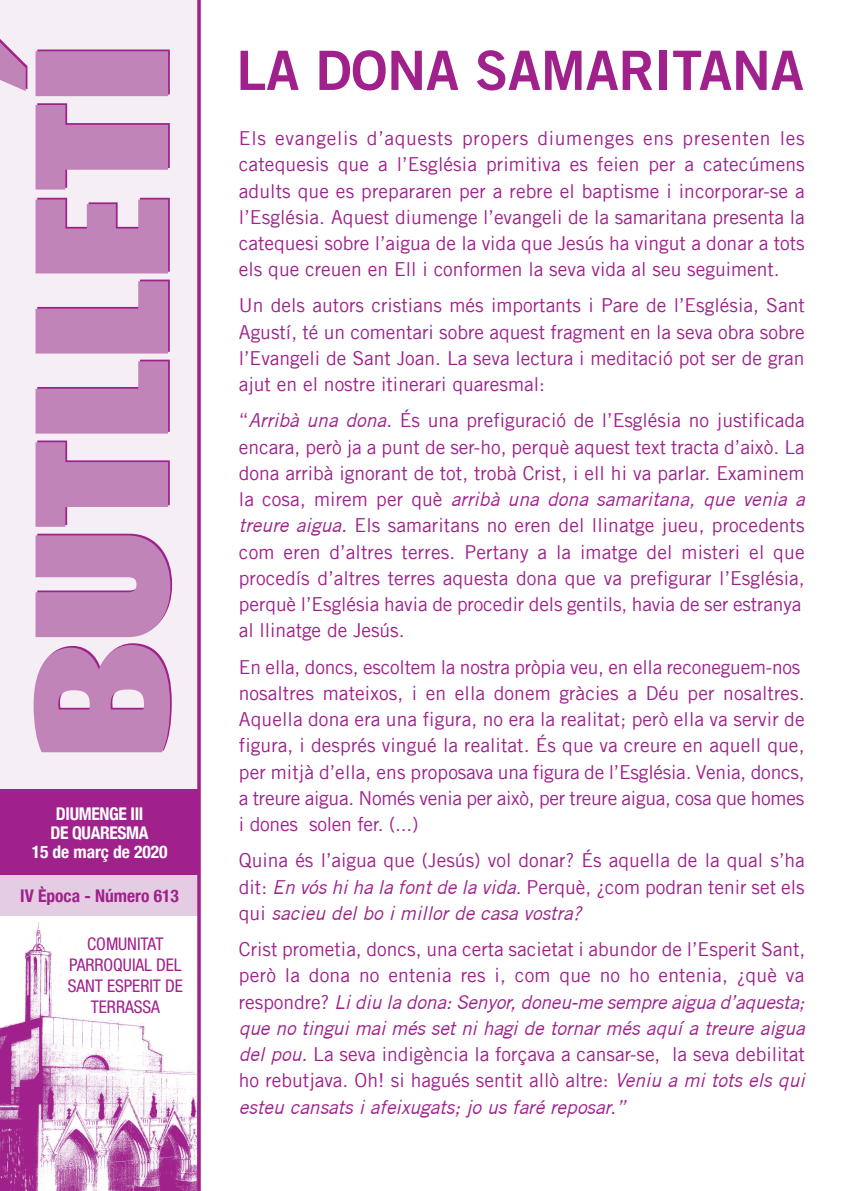
<style>
.page{position:relative;width:844px;height:1191px;background:#fff}
.page>*{position:absolute;margin:0;border:0;box-sizing:border-box;transform-origin:0 0}
.t1{font:700 54.25px "Trade Gothic No.2";letter-spacing:-.005em;color:#a0218c}
.t2{font:19.25px/26.2px "Trade Gothic LT";color:#a0218c;text-align:justify}
.t3{font:condensed 17.5px/21px "Helvetica Neue";letter-spacing:-.005em;color:#a0218c;text-align:center}
.t4{font:700 condensed 17.5px/19.2px "Helvetica Neue";letter-spacing:-.02em;color:#fff;text-align:center}
.t5{font:700 condensed 17.5px "Helvetica Neue";color:#a0218c}
.s1{font-family:"Trade Gothic";font-style:italic}
</style>
<div class="page">
<img style="left:0;top:922px;width:197px;height:269px">
<div style="left:0;top:0;width:198px;height:795px;background:#f5eef5"></div>
<div style="left:0;top:839px;width:199px;height:77px;background:#e4cde3"></div>
<div style="left:0;top:789px;width:199px;height:86px;background:#a0218c"></div>
<svg style="left:197px;top:0;width:4px;height:1191px;background:#aa3998"></svg>
<svg style="left:34px;top:643px;width:138px;height:109px"></svg>
<svg style="left:36px;top:534px;width:136px;height:103px;background:#c790bf"></svg>
<svg style="left:36px;top:440px;width:134px;height:87px"></svg>
<svg style="left:36px;top:360px;width:134px;height:73px"></svg>
<svg style="left:36px;top:279px;width:134px;height:74px"></svg>
<svg style="left:36px;top:198px;width:134px;height:75px;background:#c68dbd"></svg>
<svg style="left:36px;top:103px;width:134px;height:86px"></svg>
<svg style="left:0;top:39px;width:170px;height:57px"></svg>
<p class="t4" style="left:32px;top:803px;width:137px">DIUMENGE III<br>DE QUARESMA<br>15 de març de 2020</p>
<p class="t5" style="left:20px;top:885px;width:160px">IV Època - Número 613</p>
<p class="t3" style="left:68px;top:933px;width:116px">COMUNITAT<br>PARROQUIAL DEL<br>SANT ESPERIT DE<br>TERRASSA</p>
<p class="t1" style="left:236px;top:37px;width:569px">LA DONA SAMARITANA</p>
<p class="t2" style="left:239px;top:125px;width:567px">Els evangelis d’aquests propers diumenges ens presenten les catequesis que a l’Església primitiva es feien per a catecúmens adults que es prepararen per a rebre el baptisme i incorporar-se a l’Església. Aquest diumenge l’evangeli de la samaritana presenta la catequesi sobre l’aigua de la vida que Jesús ha vingut a donar a tots els que creuen en Ell i conformen la seva vida al seu seguiment.</p>
<p class="t2" style="left:239px;top:292px;width:567px">Un dels autors cristians més importants i Pare de l’Església, Sant Agustí, té un comentari sobre aquest fragment en la seva obra sobre l’Evangeli de Sant Joan. La seva lectura i meditació pot ser de gran ajut en el nostre itinerari quaresmal:</p>
<p class="t2" style="left:239px;top:407px;width:567px;text-align:left">“<span class="s1">Arribà una dona.</span> És una prefiguració de l’Església no justificada encara, però ja a punt de ser-ho, perquè aquest text tracta d’això. La dona arribà ignorant de tot, trobà Crist, i ell hi va parlar. Examinem la cosa, mirem per què <span class="s1">arribà una dona samaritana, que venia a treure aigua.</span> Els samaritans no eren del llinatge jueu, procedents com eren d’altres terres. Pertany a la imatge del misteri el que procedís d’altres terres aquesta dona que va prefigurar l’Església, perquè l’Església havia de procedir dels gentils, havia de ser estranya al llinatge de Jesús.</p>
<p class="t2" style="left:239px;top:653px;width:567px;text-align:left">En ella, doncs, escoltem la nostra pròpia veu, en ella reconeguem-nos nosaltres mateixos, i en ella donem gràcies a Déu per nosaltres.<br>Aquella dona era una figura, no era la realitat; però ella va servir de figura, i després vingué la realitat. És que va creure en aquell que, per mitjà d’ella, ens proposava una figura de l’Església. Venia, doncs, a treure aigua. Només venia per això, per treure aigua, cosa que homes i dones solen fer. (...)</p>
<p class="t2" style="left:239px;top:847px;width:567px">Quina és l’aigua que (Jesús) vol donar? És aquella de la qual s’ha dit: <span class="s1">En vós hi ha la font de la vida</span>. Perquè, ¿com podran tenir set els qui <span class="s1">sacieu del bo i millor de casa vostra?</span></p>
<p class="t2" style="left:239px;top:935px;width:568px">Crist prometia, doncs, una certa sacietat i abundor de l’Esperit Sant, però la dona no entenia res i, com que no ho entenia, ¿què va respondre? <span class="s1">Li diu la dona: Senyor, doneu-me sempre aigua d’aquesta; que no tingui mai més set ni hagi de tornar més aquí a treure aigua del pou.</span> La seva indigència la forçava a cansar-se, la seva debilitat ho rebutjava. Oh! si hagués sentit allò altre: <span class="s1">Veniu a mi tots els qui esteu cansats i afeixugats; jo us faré reposar.”</span></p>
</div>
